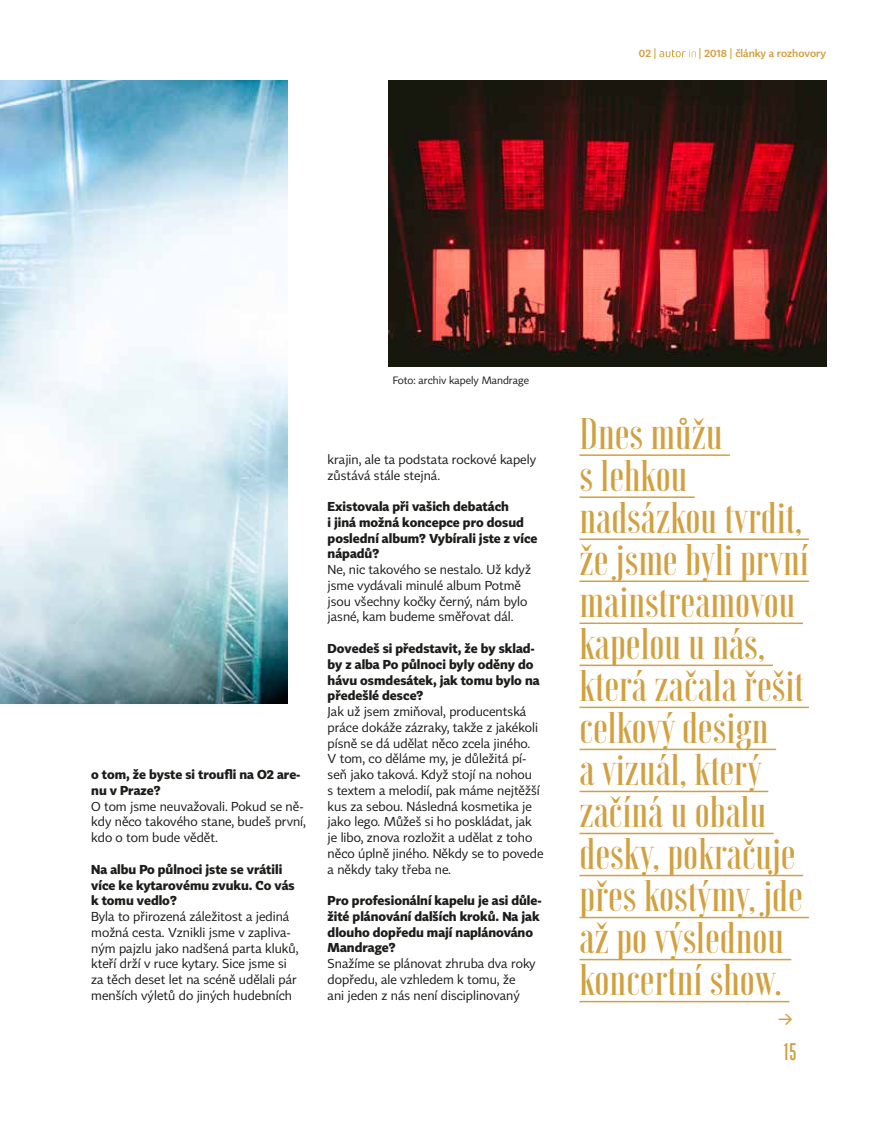
<style>
.page{position:relative;width:876px;height:1132px;background:#fff}
.page>*{position:absolute;margin:0;border:0;box-sizing:border-box;transform-origin:0 0}
.t1{font:500 44.25px/42px "Voga";color:#d1a141}
.t2{font:24px "Header 12";color:#d1a141}
.t3{font:18.75px "Tabac Sans";color:#d1a141}
.t4{font:12.75px/15.8px "Tabac Sans";color:#1d1d1b}
.t5{font:700 12.75px/15.8px "Tabac Sans";color:#1d1d1b}
.t6{font:10.5px "Tabac Sans";color:#1d1d1b}
.t7{font:600 10.5px "Tabac Sans";color:#d1a141}
</style>
<div class="page">
<img style="left:389px;top:81px;width:437px;height:286px">
<hr style="left:579px;top:454px;width:151px;height:2px;background:#d1a141">
<hr style="left:579px;top:496px;width:116px;height:2px;background:#d1a141">
<hr style="left:579px;top:538px;width:230px;height:2px;background:#d1a141">
<hr style="left:579px;top:580px;width:230px;height:2px;background:#d1a141">
<hr style="left:579px;top:622px;width:224px;height:2px;background:#d1a141">
<hr style="left:579px;top:664px;width:194px;height:2px;background:#d1a141">
<hr style="left:579px;top:706px;width:230px;height:2px;background:#d1a141">
<hr style="left:579px;top:748px;width:197px;height:2px;background:#d1a141">
<hr style="left:579px;top:790px;width:189px;height:2px;background:#d1a141">
<hr style="left:579px;top:832px;width:195px;height:2px;background:#d1a141">
<hr style="left:579px;top:874px;width:224px;height:2px;background:#d1a141">
<hr style="left:579px;top:916px;width:230px;height:2px;background:#d1a141">
<hr style="left:579px;top:958px;width:212px;height:2px;background:#d1a141">
<hr style="left:579px;top:1000px;width:210px;height:2px;background:#d1a141">
<img style="left:0;top:81px;width:287px;height:622px">
<svg style="left:659px;top:50px;width:37px;height:7px"></svg>
<p class="t7" style="left:639px;top:47px;width:19px">02 |</p>
<p class="t7" style="left:699px;top:47px;width:129px">| 2018 | články a rozhovory</p>
<p class="t6" style="left:393px;top:374px;width:138px">Foto: archiv kapely Mandrage</p>
<p class="t5" style="left:91px;top:766px;width:211px">o tom, že byste si troufli na O2 are&shy;nu v Praze?</p>
<p class="t4" style="left:91px;top:798px;width:216px">O tom jsme neuvažovali. Pokud se ně&shy;kdy něco takového stane, budeš první, kdo o tom bude vědět.</p>
<p class="t5" style="left:91px;top:861px;width:205px">Na albu Po půlnoci jste se vrátili více ke kytarovému zvuku. Co vás k tomu vedlo?</p>
<p class="t4" style="left:91px;top:908px;width:209px">Byla to přirozená záležitost a jediná možná cesta. Vznikli jsme v zapliva&shy;ným pajzlu jako nadšená parta kluků, kteří drží v ruce kytary. Sice jsme si za těch deset let na scéně udělali pár menších výletů do jiných hudebních</p>
<p class="t4" style="left:328px;top:451px;width:210px">krajin, ale ta podstata rockové kapely zůstává stále stejná.</p>
<p class="t5" style="left:328px;top:498px;width:211px">Existovala při vašich debatách<br>i jiná možná koncepce pro dosud poslední album? Vybírali jste z více nápadů?</p>
<p class="t4" style="left:328px;top:561px;width:205px">Ne, nic takového se nestalo. Už když jsme vydávali minulé album Potmě jsou všechny kočky černý, nám bylo jasné, kam budeme směřovat dál.</p>
<p class="t5" style="left:328px;top:640px;width:213px">Dovedeš si představit, že by sklad&shy;by z alba Po půlnoci byly oděny do hávu osmdesátek, jak tomu bylo na předešlé desce?</p>
<p class="t4" style="left:328px;top:703px;width:217px">Jak už jsem zmiňoval, producentská práce dokáže zázraky, takže z jakékoli písně se dá udělat něco zcela jiného.<br>V tom, co děláme my, je důležitá pí&shy;seň jako taková. Když stojí na nohou<br>s textem a melodií, pak máme nejtěžší kus za sebou. Následná kosmetika je jako lego. Můžeš si ho poskládat, jak je libo, znova rozložit a udělat z toho něco úplně jiného. Někdy se to povede a někdy taky třeba ne.</p>
<p class="t5" style="left:328px;top:892px;width:216px">Pro profesionální kapelu je asi důle&shy;žité plánování dalších kroků. Na jak dlouho dopředu mají naplánováno<br>Mandrage?</p>
<p class="t4" style="left:328px;top:955px;width:210px">Snažíme se plánovat zhruba dva roky dopředu, ale vzhledem k tomu, že<br>ani jeden z nás není disciplinovaný</p>
<h1 class="t1" style="left:579px;top:410px;width:231px">Dnes můžu<br>s lehkou nadsázkou tvrdit, že jsme byli první mainstreamovou kapelou u nás, která začala řešit celkový design avizuál, který začíná u obalu desky, pokračuje přes kostýmy, jde až po výslednou koncertní show.</h1>
<h3 class="t3" style="left:778px;top:1007px;width:16px">→</h3>
<h2 class="t2" style="left:782px;top:1039px;width:15px">15</h2>
</div>
